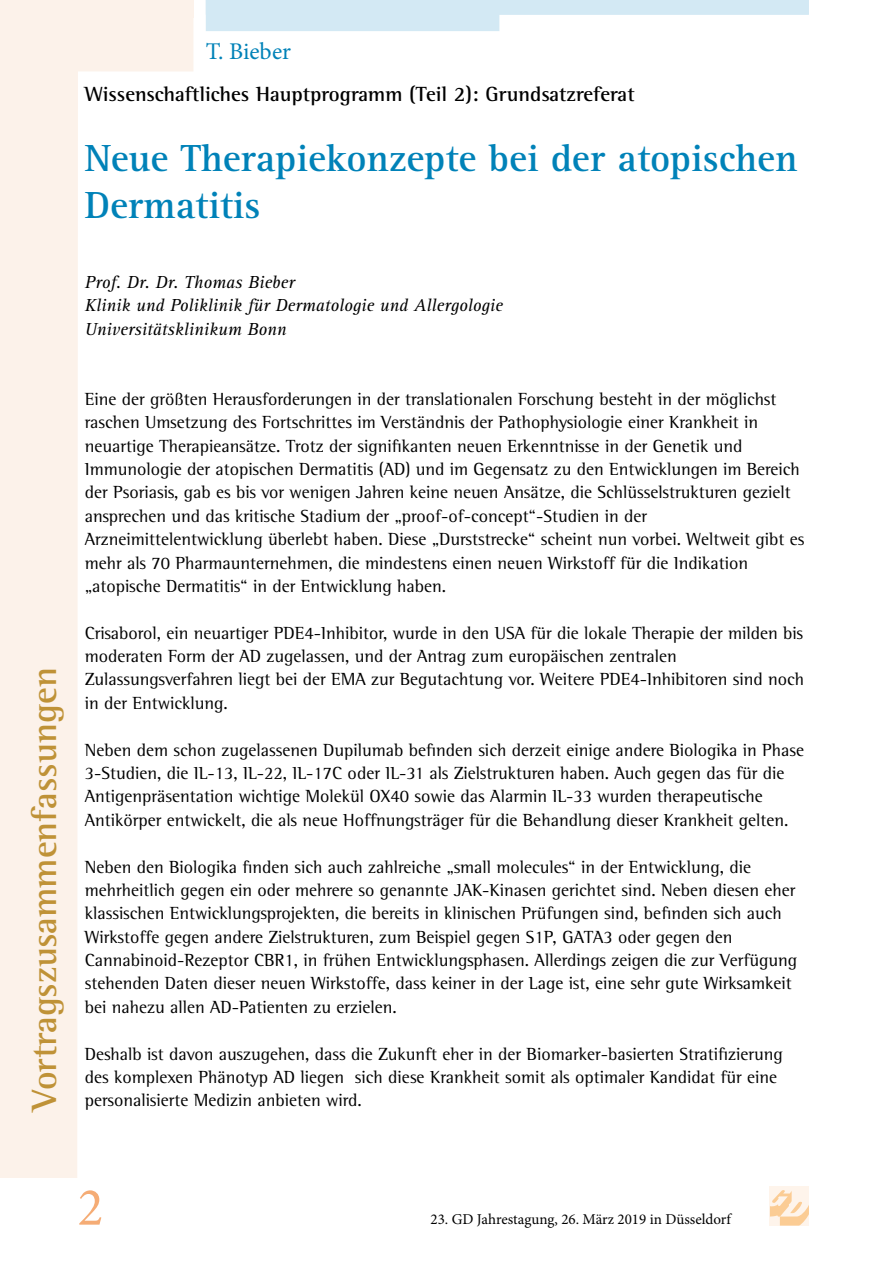
<style>
.page{position:relative;width:893px;height:1263px;background:#fff}
.page>*{position:absolute;margin:0;border:0;box-sizing:border-box;transform-origin:0 0}
.t1{font:54px "Minion Pro";color:#f5ac75}
.t2{font:700 39px/46.8px "Agfa Rotis Serif";color:#0082b8}
.t3{font:700 36px "Agfa Rotis Semi Serif";color:#bf9237}
.t4{font:24px "Minion Pro";color:#0082b8}
.t5{font:700 21px "Agfa Rotis Semi Serif";color:#000}
.t6{font:18px/23.4px "Agfa Rotis Semi Serif";color:#000}
.t7{font:italic 18px/23.4px "Agfa Rotis Serif";color:#000}
.t8{font:15px "Minion Pro";color:#000}
</style>
<div class="page">
<div style="left:770px;top:1186px;width:39px;height:39px;background:#fef4eb"></div>
<svg style="left:770px;top:1190px;width:39px;height:35px"></svg>
<svg style="left:0;top:0;width:194px;height:1178px"></svg>
<div style="left:0;top:0;width:193px;height:17px;background:#fcf2ea"></div>
<svg style="left:206px;top:0;width:603px;height:31px"></svg>
<h3 class="t4" style="left:206px;top:35px;width:87px">T. Bieber</h3>
<p class="t5" style="left:85px;top:81px;width:552px">Wissenschaftliches Hauptprogramm (Teil 2): Grundsatzreferat</p>
<h2 class="t2" style="left:85px;top:135px;width:714px">Neue Therapiekonzepte bei der atopischen<br>Dermatitis</h2>
<p class="t7" style="left:85px;top:271px;width:419px">Prof. Dr. Dr. Thomas Bieber<br>Klinik und Poliklinik für Dermatologie und Allergologie<br>Universitätsklinikum Bonn</p>
<h3 class="t3" style="left:23px;top:1111px;width:445px;rotate:-90deg">Vortragszusammenfassungen</h3>
<p class="t6" style="left:85px;top:387px;width:721px">Eine der größten Herausforderungen in der translationalen Forschung besteht in der möglichst raschen Umsetzung des Fortschrittes im Verständnis der Pathophysiologie einer Krankheit in neuartige Therapieansätze. Trotz der signifikanten neuen Erkenntnisse in der Genetik und Immunologie der atopischen Dermatitis (AD) und im Gegensatz zu den Entwicklungen im Bereich der Psoriasis, gab es bis vor wenigen Jahren keine neuen Ansätze, die Schlüsselstrukturen gezielt ansprechen und das kritische Stadium der „proof-of-concept“-Studien in der Arzneimittelentwicklung überlebt haben. Diese „Durststrecke“ scheint nun vorbei. Weltweit gibt es mehr als 70 Pharmaunternehmen, die mindestens einen neuen Wirkstoff für die Indikation „atopische Dermatitis“ in der Entwicklung haben.</p>
<p class="t6" style="left:85px;top:621px;width:721px">Crisaborol, ein neuartiger PDE4-Inhibitor, wurde in den USA für die lokale Therapie der milden bis moderaten Form der AD zugelassen, und der Antrag zum europäischen zentralen Zulassungsverfahren liegt bei der EMA zur Begutachtung vor. Weitere PDE4-Inhibitoren sind noch in der Entwicklung.</p>
<p class="t6" style="left:85px;top:738px;width:721px">Neben dem schon zugelassenen Dupilumab befinden sich derzeit einige andere Biologika in Phase 3-Studien, die IL-13, IL-22, IL-17C oder IL-31 als Zielstrukturen haben. Auch gegen das für die Antigenpräsentation wichtige Molekül OX40 sowie das Alarmin IL-33 wurden therapeutische Antikörper entwickelt, die als neue Hoffnungsträger für die Behandlung dieser Krankheit gelten.</p>
<p class="t6" style="left:85px;top:855px;width:714px">Neben den Biologika finden sich auch zahlreiche „small molecules“ in der Entwicklung, die mehrheitlich gegen ein oder mehrere so genannte JAK-Kinasen gerichtet sind. Neben diesen eher klassischen Entwicklungsprojekten, die bereits in klinischen Prüfungen sind, befinden sich auch Wirkstoffe gegen andere Zielstrukturen, zum Beispiel gegen S1P, GATA3 oder gegen den Cannabinoid-Rezeptor CBR1, in frühen Entwicklungsphasen. Allerdings zeigen die zur Verfügung stehenden Daten dieser neuen Wirkstoffe, dass keiner in der Lage ist, eine sehr gute Wirksamkeit bei nahezu allen AD-Patienten zu erzielen.</p>
<p class="t6" style="left:85px;top:1042px;width:700px">Deshalb ist davon auszugehen, dass die Zukunft eher in der Biomarker-basierten Stratifizierung des komplexen Phänotyp AD liegen sich diese Krankheit somit als optimaler Kandidat für eine personalisierte Medizin anbieten wird.</p>
<h1 class="t1" style="left:78px;top:1171px;width:27px">2</h1>
<p class="t8" style="left:431px;top:1209px;width:302px">23. GD Jahrestagung, 26. März 2019 in Düsseldorf</p>
</div>
